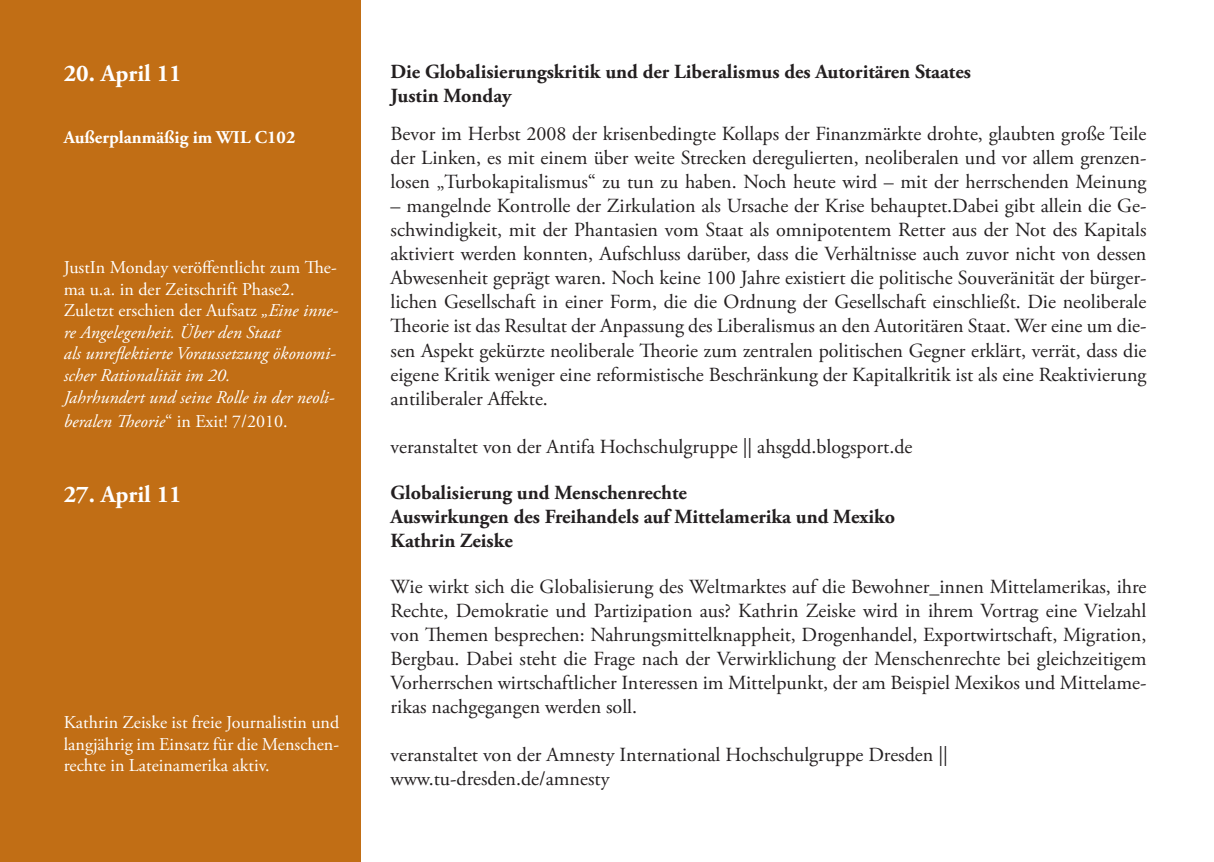
<style>
.page{position:relative;width:1214px;height:862px;background:#fff}
.page>*{position:absolute;margin:0;border:0;box-sizing:border-box;transform-origin:0 0}
.t1{font:700 24px "Adobe Garamond Pro";color:#fff}
.t2{font:20px/24px "Adobe Garamond Pro";color:#231f20;text-align:justify}
.t3{font:700 20px/24px "Adobe Garamond Pro";color:#231f20}
.t4{font:italic 18px/21.6px "Adobe Garamond Pro";color:#fff}
.t5{font:18px/21.6px "Adobe Garamond Pro";color:#fff;text-align:justify}
.t6{font:700 18px "Adobe Garamond Pro";color:#fff}
.s1{font-style:normal}
.s2{font-style:italic}
</style>
<div class="page">
<div style="left:0;top:0;width:360px;height:862px;background:#c16e15"></div>
<p class="t1" style="left:64px;top:59px;width:119px">20. April 11</p>
<p class="t6" style="left:64px;top:127px;width:233px">Außerplanmäßig im WIL C102</p>
<p class="t4" style="left:64px;top:257px;width:276px"><span class="s1">JustIn Monday veröffentlicht zum The&shy;ma u.a. in der Zeitschrift Phase2.<br>Zuletzt erschien der Aufsatz</span> „Eine inne&shy;re Angelegenheit. Über den Staat<br>als unreflektierte Voraussetzung ökonomi&shy;scher Rationalität im 20.<br>Jahrhundert und seine Rolle in der neoli-</p>
<p class="t5" style="left:64px;top:411px;width:225px"><span class="s2">beralen Theorie</span>“ in Exit! 7/2010.</p>
<p class="t1" style="left:64px;top:481px;width:119px">27. April 11</p>
<p class="t5" style="left:64px;top:712px;width:277px">Kathrin Zeiske ist freie Journalistin und langjährig im Einsatz für die Menschen&shy;rechte in Lateinamerika aktiv.</p>
<p class="t3" style="left:390px;top:60px;width:581px">Die Globalisierungskritik und der Liberalismus des Autoritären Staates<br>Justin Monday</p>
<p class="t2" style="left:390px;top:123px;width:757px">Bevor im Herbst 2008 der krisenbedingte Kollaps der Finanzmärkte drohte, glaubten große Teile der Linken, es mit einem über weite Strecken deregulierten, neoliberalen und vor allem grenzen&shy;losen „Turbokapitalismus“ zu tun zu haben. Noch heute wird – mit der herrschenden Meinung</p>
<p class="t2" style="left:390px;top:195px;width:757px">– mangelnde Kontrolle der Zirkulation als Ursache der Krise behauptet.Dabei gibt allein die Ge&shy;schwindigkeit, mit der Phantasien vom Staat als omnipotentem Retter aus der Not des Kapitals aktiviert werden konnten, Aufschluss darüber, dass die Verhältnisse auch zuvor nicht von dessen Abwesenheit geprägt waren. Noch keine 100 Jahre existiert die politische Souveränität der bürger&shy;lichen Gesellschaft in einer Form, die die Ordnung der Gesellschaft einschließt. Die neoliberale Theorie ist das Resultat der Anpassung des Liberalismus an den Autoritären Staat. Wer eine um die&shy;sen Aspekt gekürzte neoliberale Theorie zum zentralen politischen Gegner erklärt, verrät, dass die eigene Kritik weniger eine reformistische Beschränkung der Kapitalkritik ist als eine Reaktivierung antiliberaler Affekte.</p>
<p class="t2" style="left:390px;top:435px;width:523px">veranstaltet von der Antifa Hochschulgruppe || ahsgdd.blogsport.de</p>
<p class="t3" style="left:390px;top:481px;width:506px">Globalisierung und Menschenrechte<br>Auswirkungen des Freihandels auf Mittelamerika und Mexiko<br>Kathrin Zeiske</p>
<p class="t2" style="left:390px;top:575px;width:757px">Wie wirkt sich die Globalisierung des Weltmarktes auf die Bewohner_innen Mittelamerikas, ihre Rechte, Demokratie und Partizipation aus? Kathrin Zeiske wird in ihrem Vortrag eine Vielzahl von Themen besprechen: Nahrungsmittelknappheit, Drogenhandel, Exportwirtschaft, Migration, Bergbau. Dabei steht die Frage nach der Verwirklichung der Menschenrechte bei gleichzeitigem Vorherrschen wirtschaftlicher Interessen im Mittelpunkt, der am Beispiel Mexikos und Mittelame&shy;rikas nachgegangen werden soll.</p>
<p class="t2" style="left:390px;top:743px;width:558px">veranstaltet von der Amnesty International Hochschulgruppe Dresden || www.tu-dresden.de/amnesty</p>
</div>
